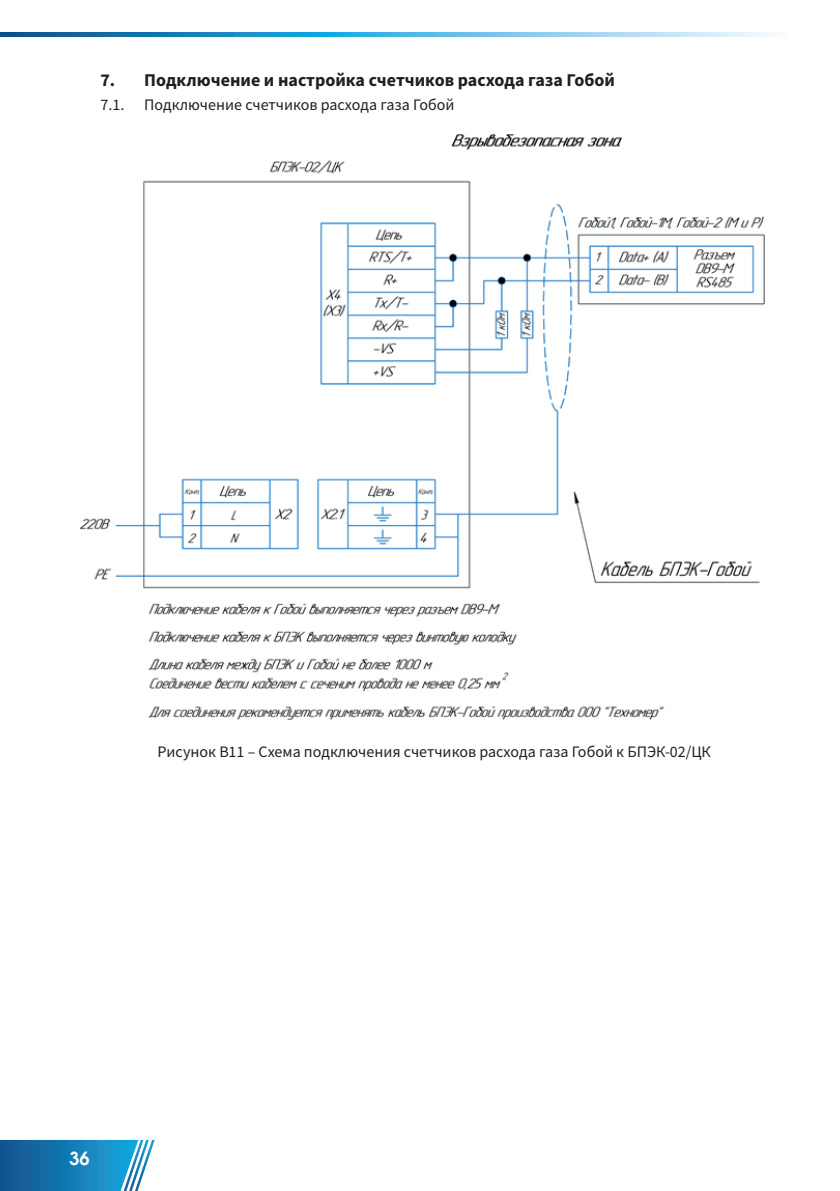
<style>
.page{position:relative;width:840px;height:1191px;background:#fff}
.page>*{position:absolute;margin:0;border:0;box-sizing:border-box;transform-origin:0 0}
.t1{font:18px "Source Sans Variable";letter-spacing:.035em;color:#231f20}
.t2{font:700 18px "Avant Garde Gothic C";color:#fff}
.t3{font:16px "Source Sans Variable";letter-spacing:.015em;color:#231f20}
</style>
<div class="page">
<svg style="left:0;top:1140px;width:154px;height:51px"></svg>
<svg style="left:0;top:33px;width:774px;height:4px"></svg>
<img style="left:79px;top:134px;width:685px;height:585px">
<p class="t1" style="left:100px;top:69px;width:515px">7. Подключение и настройка счетчиков расхода газа Гобой</p>
<p class="t3" style="left:100px;top:95px;width:25px">7.1.</p>
<p class="t3" style="left:144px;top:95px;width:311px">Подключение счетчиков расхода газа Гобой</p>
<p class="t3" style="left:157px;top:742px;width:554px">Рисунок В11 – Схема подключения счетчиков расхода газа Гобой к БПЭК-02/ЦК</p>
<p class="t2" style="left:69px;top:1147px;width:22px">36</p>
</div>
